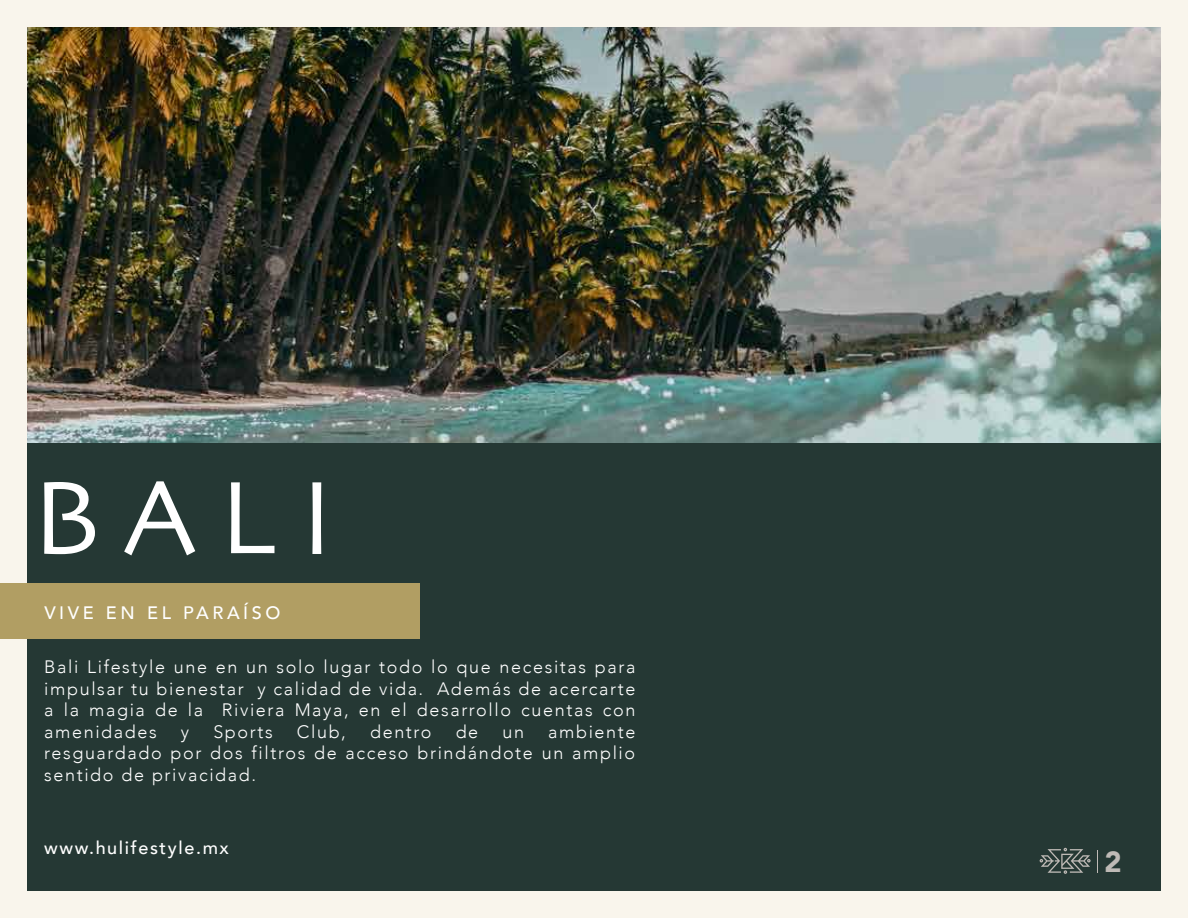
<style>
.page{position:relative;width:1188px;height:918px;background:#fff}
.page>*{position:absolute;margin:0;border:0;box-sizing:border-box;transform-origin:0 0}
.t1{font:900 29.1px "Avenir";color:#bfbab6}
.t2{font:300 18px/21.6px "Avenir";letter-spacing:.09em;color:#fff;text-align:justify}
.t3{font:500 18px "Avenir";letter-spacing:.09em;color:#fff}
.t4{font:500 18px "Avenir";letter-spacing:.2em;color:#fff}
</style>
<div class="page">
<img style="left:0;top:0;width:1188px;height:918px">
<div style="left:0;top:583px;width:420px;height:55px;background:#b19e63"></div>
<p class="t4" style="left:44px;top:597px;width:238px">VIVE EN EL PARAÍSO</p>
<p class="t2" style="left:44px;top:656px;width:593px">Bali Lifestyle une en un solo lugar todo lo que necesitas para impulsar tu bienestar y calidad de vida. Además de acercarte a la magia de la Riviera Maya, en el desarrollo cuentas con amenidades</p>
<p class="t2" style="left:44px;top:721px;width:593px;text-indent:504px">ambiente resguardado por dos filtros de acceso brindándote un amplio sentido de privacidad.</p>
<p class="t2" style="left:181px;top:721px;width:10px">y</p>
<p class="t2" style="left:213px;top:721px;width:61px">Sports</p>
<p class="t2" style="left:297px;top:721px;width:51px">Club,</p>
<p class="t2" style="left:370px;top:721px;width:63px">dentro</p>
<p class="t2" style="left:456px;top:721px;width:24px">de</p>
<p class="t2" style="left:502px;top:721px;width:23px">un</p>
<p class="t3" style="left:44px;top:832px;width:186px">www.hulifestyle.mx</p>
<h1 class="t1" style="left:1105px;top:837px;width:19px">2</h1>
</div>
